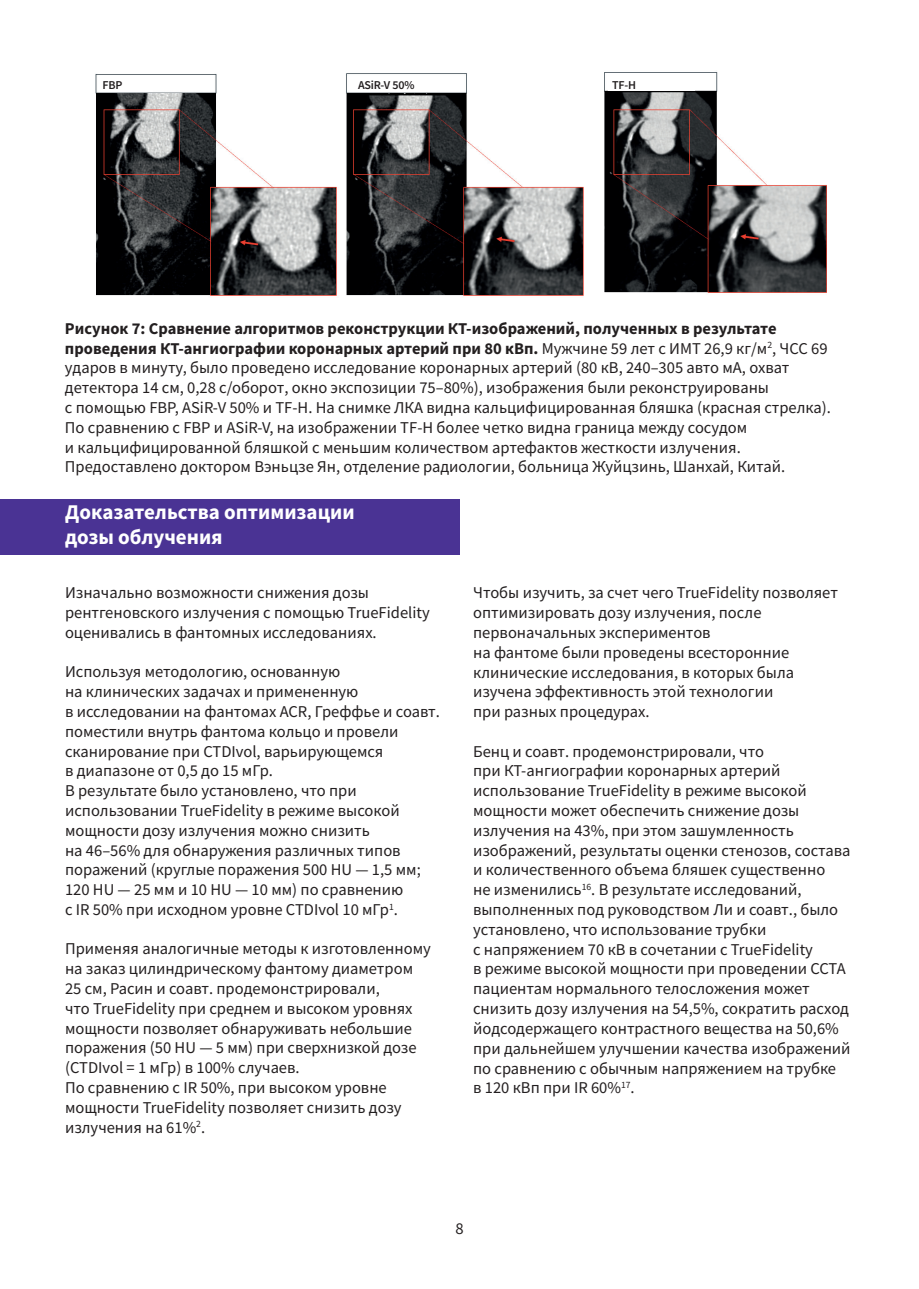
<style>
.page{position:relative;width:919px;height:1289px;background:#fff}
.page>*{position:absolute;margin:0;border:0;box-sizing:border-box;transform-origin:0 0}
.t1{font:700 21px/24.9px "Source Sans Pro";color:#fff}
.t2{font:16.5px/19.8px "Source Sans Pro";color:#231f20}
.t3{font:600 12px "Source Sans Pro";letter-spacing:-.015em;color:#231f20}
.s1{font-weight:700}
</style>
<div class="page">
<img style="left:95px;top:72px;width:731px;height:224px">
<div style="left:99px;top:77px;width:53px;height:15px;background:#fff"></div>
<div style="left:350px;top:77px;width:87px;height:15px;background:#fff"></div>
<div style="left:608px;top:76px;width:87px;height:15px;background:#fff"></div>
<div style="left:0;top:499px;width:459px;height:55px;background:#4a3394"></div>
<p class="t3" style="left:103px;top:77px;width:21px">FBP</p>
<p class="t3" style="left:358px;top:77px;width:58px">ASiR-V 50%</p>
<p class="t3" style="left:612px;top:77px;width:26px">TF-H</p>
<p class="t2" style="left:65px;top:318px;width:767px"><span class="s1">Рисунок 7: Сравнение алгоритмов реконструкции КТ-изображений, полученных в результате проведения КТ-ангиографии коронарных артерий при 80 кВп.</span> Мужчине 59 лет с ИМТ 26,9 кг/м<sup>2</sup>, ЧСС 69 ударов в минуту, было проведено исследование коронарных артерий (80 кВ, 240–305 авто мА, охват детектора 14 см, 0,28 с/оборот, окно экспозиции 75–80%), изображения были реконструированы<br>с помощью FBP, ASiR-V 50% и TF-H. На снимке ЛКА видна кальцифицированная бляшка (красная стрелка).<br>По сравнению с FBP и ASiR-V, на изображении TF-H более четко видна граница между сосудом<br>и кальцифицированной бляшкой с меньшим количеством артефактов жесткости излучения.<br>Предоставлено доктором Вэньцзе Ян, отделение радиологии, больница Жуйцзинь, Шанхай, Китай.</p>
<p class="t1" style="left:65px;top:499px;width:291px">Доказательства оптимизации дозы облучения</p>
<p class="t2" style="left:65px;top:583px;width:366px">Изначально возможности снижения дозы рентгеновского излучения с помощью TrueFidelity оценивались в фантомных исследованиях.</p>
<p class="t2" style="left:65px;top:662px;width:376px">Используя методологию, основанную<br>на клинических задачах и примененную<br>в исследовании на фантомах ACR, Греффье и соавт. поместили внутрь фантома кольцо и провели сканирование при CTDIvol, варьирующемся<br>в диапазоне от 0,5 до 15 мГр.<br>В результате было установлено, что при использовании TrueFidelity в режиме высокой мощности дозу излучения можно снизить<br>на 46–56% для обнаружения различных типов поражений (круглые поражения 500 HU — 1,5 мм; 120 HU — 25 мм и 10 HU — 10 мм) по сравнению<br>с IR 50% при исходном уровне CTDIvol 10 мГр<sup>1</sup>.</p>
<p class="t2" style="left:65px;top:938px;width:367px">Применяя аналогичные методы к изготовленному на заказ цилиндрическому фантому диаметром 25 см, Расин и соавт. продемонстрировали,<br>что TrueFidelity при среднем и высоком уровнях мощности позволяет обнаруживать небольшие поражения (50 HU — 5 мм) при сверхнизкой дозе (CTDIvol = 1 мГр) в 100% случаев.<br>По сравнению с IR 50%, при высоком уровне мощности TrueFidelity позволяет снизить дозу излучения на 61%<sup>2</sup>.</p>
<p class="t2" style="left:473px;top:583px;width:366px">Чтобы изучить, за счет чего TrueFidelity позволяет оптимизировать дозу излучения, после первоначальных экспериментов<br>на фантоме были проведены всесторонние клинические исследования, в которых была изучена эффективность этой технологии<br>при разных процедурах.</p>
<p class="t2" style="left:473px;top:741px;width:379px">Бенц и соавт. продемонстрировали, что<br>при КТ-ангиографии коронарных артерий использование TrueFidelity в режиме высокой мощности может обеспечить снижение дозы излучения на 43%, при этом зашумленность изображений, результаты оценки стенозов, состава и количественного объема бляшек существенно<br>не изменились<sup>16</sup>. В результате исследований, выполненных под руководством Ли и соавт., было установлено, что использование трубки<br>с напряжением 70 кВ в сочетании с TrueFidelity<br>в режиме высокой мощности при проведении CCTA пациентам нормального телосложения может снизить дозу излучения на 54,5%, сократить расход йодсодержащего контрастного вещества на 50,6% при дальнейшем улучшении качества изображений по сравнению с обычным напряжением на трубке<br>в 120 кВп при IR 60%<sup>17</sup>.</p>
<p class="t2" style="left:455px;top:1218px;width:10px">8</p>
</div>
